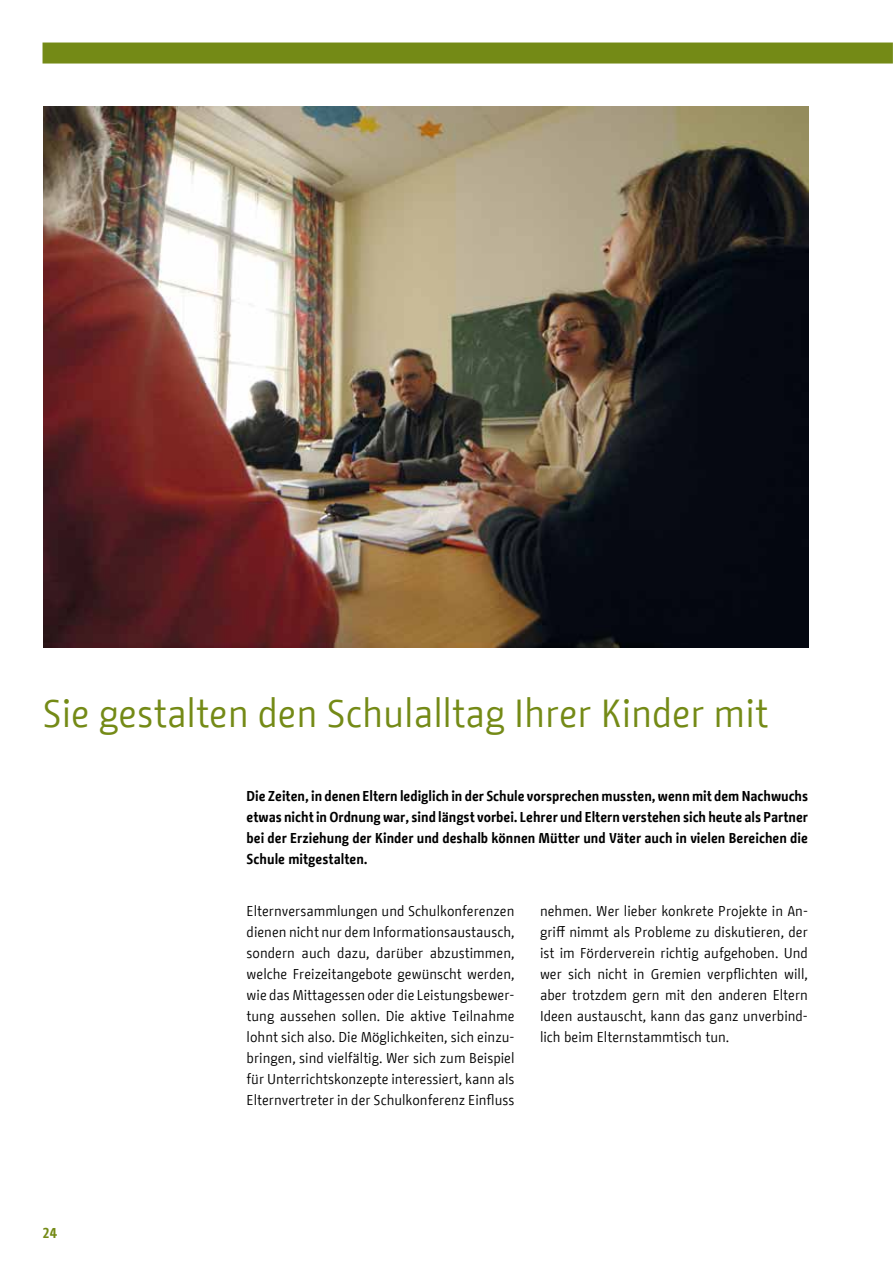
<style>
.page{position:relative;width:893px;height:1263px;background:#fff}
.page>*{position:absolute;margin:0;border:0;box-sizing:border-box;transform-origin:0 0}
.t1{font:39px "BMF Change";letter-spacing:-.005em;color:#748a16}
.t2{font:14.25px/21px "BMF Change";color:#000;text-align:justify}
.t3{font:700 14.25px/21px "BMF Change";color:#000;text-align:justify}
.t4{font:700 14.25px "BMF Change";color:#748a16}
</style>
<div class="page">
<div style="left:53px;top:43px;width:829px;height:21px;background:#748a16"></div>
<img style="left:44px;top:106px;width:764px;height:541px">
<h1 class="t1" style="left:43px;top:685px;width:727px">Sie gestalten den Schulalltag Ihrer Kinder mit</h1>
<p class="t4" style="left:43px;top:1223px;width:16px">24</p>
<p class="t3" style="left:247px;top:785px;width:563px">Die Zeiten, in denen Eltern lediglich in der Schule vorsprechen mussten, wenn mit dem Nachwuchs etwas nicht in Ordnung war, sind längst vorbei. Lehrer und Eltern verstehen sich heute als Partner bei der Erziehung der Kinder und deshalb können Mütter und Väter auch in vielen Bereichen die Schule mitgestalten.</p>
<p class="t2" style="left:247px;top:901px;width:269px">Elternversammlungen und Schulkonferenzen dienen nicht nur dem Informationsaustausch, sondern auch dazu, darüber abzustimmen, welche Freizeitangebote gewünscht werden, wie das Mittagessen oder die Leistungsbewer&shy;tung aussehen sollen. Die aktive Teilnahme lohnt sich also. Die Möglichkeiten, sich einzu&shy;bringen, sind vielfältig. Wer sich zum Beispiel für Unterrichtskonzepte interessiert, kann als Elternvertreter in der Schulkonferenz Einfluss</p>
<p class="t2" style="left:540px;top:901px;width:269px">nehmen. Wer lieber konkrete Projekte in An&shy;griff nimmt als Probleme zu diskutieren, der ist im Förderverein richtig aufgehoben. Und wer sich nicht in Gremien verpflichten will, aber trotzdem gern mit den anderen Eltern Ideen austauscht, kann das ganz unverbind&shy;lich beim Elternstammtisch tun.</p>
</div>
